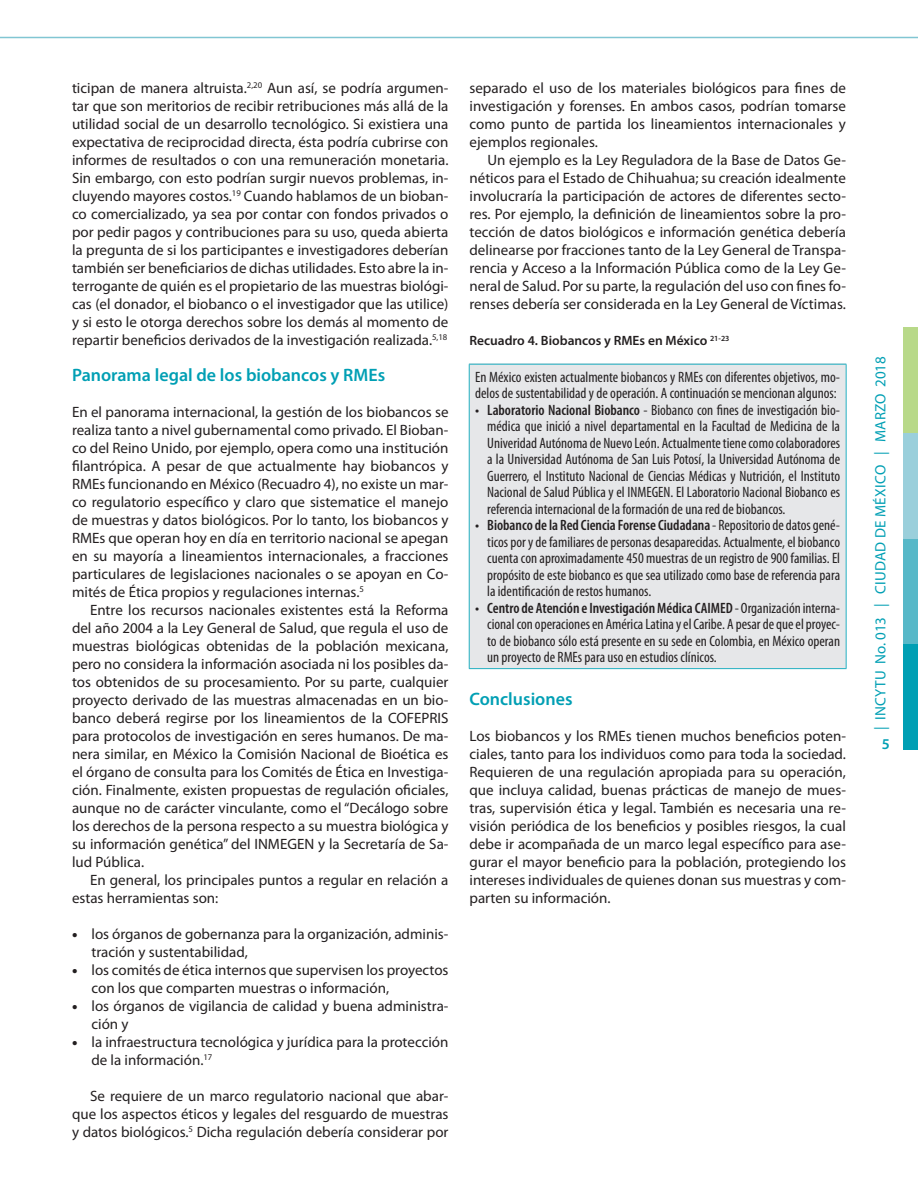
<style>
.page{position:relative;width:918px;height:1188px;background:#fff}
.page>*{position:absolute;margin:0;border:0;box-sizing:border-box;transform-origin:0 0}
.Títulos{font:600 18px "Myriad Pro";color:#009fb4}
.Inicio_de_parrafo{font:15px/18px "Myriad Pro";color:#231f20}
.Cuerpo_-_Sangria{font:15px/18px "Myriad Pro";color:#231f20;text-align:justify}
.Texto_-_Tablas{font:condensed 15px/16.5px "Myriad Pro";color:#231f20;text-align:justify}
.t1{font:15px "Myriad Pro";letter-spacing:.02em;color:#009fb4}
.t2{font:600 15px "Myriad Pro";color:#009fb4}
.Títulos_-_Gráficos{font:600 13.5px "Myriad Pro";color:#231f20}
.s1{font-weight:900}
.s2{font-weight:600}
</style>
<div class="page">
<div style="left:904px;top:433px;width:14px;height:106px;background:#9acfdb"></div>
<div style="left:904px;top:327px;width:14px;height:106px;background:#b8d989"></div>
<div style="left:904px;top:539px;width:14px;height:106px;background:#57b8c8"></div>
<div style="left:904px;top:644px;width:14px;height:106px;background:#009fb4"></div>
<hr style="left:0;top:37px;width:918px;height:1px;background:#81c6d3">
<div style="left:469px;top:364px;width:376px;height:305px;background:#e6e7e9"></div>
<hr style="left:469px;top:364px;width:378px;height:1px;background:#23b0c2">
<hr style="left:469px;top:365px;width:1px;height:303px;background:#23b0c2">
<hr style="left:846px;top:365px;width:1px;height:303px;background:#23b0c2">
<hr style="left:469px;top:668px;width:378px;height:1px;background:#23b0c2">
<p class="Inicio_de_parrafo" style="left:72px;top:79px;width:378px;text-align:justify">ticipan de manera altruista.<sup>2,20</sup> Aun así, se podría argumen&shy;tar que son meritorios de recibir retribuciones más allá de la utilidad social de un desarrollo tecnológico. Si existiera una expectativa de reciprocidad directa, ésta podría cubrirse con informes de resultados o con una remuneración monetaria.<br>Sin embargo, con esto podrían surgir nuevos problemas, in&shy;cluyendo mayores costos.<sup>19</sup> Cuando hablamos de un bioban&shy;co comercializado, ya sea por contar con fondos privados o por pedir pagos y contribuciones para su uso, queda abierta la pregunta de si los participantes e investigadores deberían también ser beneficiarios de dichas utilidades. Esto abre la in&shy;terrogante de quién es el propietario de las muestras biológi&shy;cas (el donador, el biobanco o el investigador que las utilice) y si esto le otorga derechos sobre los demás al momento de repartir beneficios derivados de la investigación realizada.<sup>5,18</sup></p>
<p class="Títulos" style="left:72px;top:364px;width:315px">Panorama legal de los biobancos y RMEs</p>
<p class="Inicio_de_parrafo" style="left:72px;top:403px;width:378px;text-align:justify">En el panorama internacional, la gestión de los biobancos se realiza tanto a nivel gubernamental como privado. El Bioban&shy;co del Reino Unido, por ejemplo, opera como una institución filantrópica. A pesar de que actualmente hay biobancos y RMEs funcionando en México (Recuadro 4), no existe un mar&shy;co regulatorio específico y claro que sistematice el manejo de muestras y datos biológicos. Por lo tanto, los biobancos y RMEs que operan hoy en día en territorio nacional se apegan en su mayoría a lineamientos internacionales, a fracciones particulares de legislaciones nacionales o se apoyan en Co&shy;mités de Ética propios y regulaciones internas.<sup>5</sup></p>
<p class="Cuerpo_-_Sangria" style="left:72px;top:601px;width:378px;text-indent:18px">Entre los recursos nacionales existentes está la Reforma del año 2004 a la Ley General de Salud, que regula el uso de muestras biológicas obtenidas de la población mexicana, pero no considera la información asociada ni los posibles da&shy;tos obtenidos de su procesamiento. Por su parte, cualquier proyecto derivado de las muestras almacenadas en un bio&shy;banco deberá regirse por los lineamientos de la COFEPRIS para protocolos de investigación en seres humanos. De ma&shy;nera similar, en México la Comisión Nacional de Bioética es el órgano de consulta para los Comités de Ética en Investiga&shy;ción. Finalmente, existen propuestas de regulación oficiales, aunque no de carácter vinculante, como el “Decálogo sobre los derechos de la persona respecto a su muestra biológica y su información genética” del INMEGEN y la Secretaría de Sa&shy;lud Pública.</p>
<p class="Cuerpo_-_Sangria" style="left:72px;top:871px;width:378px;text-indent:18px">En general, los principales puntos a regular en relación a estas herramientas son:</p>
<p class="Inicio_de_parrafo" style="left:92px;top:925px;width:359px;text-indent:-20px"><span class="s1">•</span> los órganos de gobernanza para la organización, adminis&shy;tración y sustentabilidad,</p>
<p class="Inicio_de_parrafo" style="left:92px;top:961px;width:359px;text-indent:-20px"><span class="s1">•</span> los comités de ética internos que supervisen los proyectos con los que comparten muestras o información,</p>
<p class="Inicio_de_parrafo" style="left:92px;top:997px;width:359px;text-indent:-20px"><span class="s1">•</span> los órganos de vigilancia de calidad y buena administra&shy;ción y</p>
<p class="Inicio_de_parrafo" style="left:92px;top:1033px;width:358px;text-indent:-20px"><span class="s1">•</span> la infraestructura tecnológica y jurídica para la protección de la información.<sup>17</sup></p>
<p class="Cuerpo_-_Sangria" style="left:72px;top:1087px;width:378px;text-indent:18px">Se requiere de un marco regulatorio nacional que abar&shy;que los aspectos éticos y legales del resguardo de muestras y datos biológicos.<sup>5</sup> Dicha regulación debería considerar por</p>
<p class="Cuerpo_-_Sangria" style="left:470px;top:79px;width:378px">separado el uso de los materiales biológicos para fines de investigación y forenses. En ambos casos, podrían tomarse como punto de partida los lineamientos internacionales y ejemplos regionales.</p>
<p class="Cuerpo_-_Sangria" style="left:470px;top:151px;width:378px;text-indent:18px">Un ejemplo es la Ley Reguladora de la Base de Datos Ge&shy;néticos para el Estado de Chihuahua; su creación idealmente involucraría la participación de actores de diferentes secto&shy;res. Por ejemplo, la definición de lineamientos sobre la pro&shy;tección de datos biológicos e información genética debería delinearse por fracciones tanto de la Ley General de Transpa&shy;rencia y Acceso a la Información Pública como de la Ley Ge&shy;neral de Salud. Por su parte, la regulación del uso con fines fo&shy;renses debería ser considerada en la Ley General de Víctimas.</p>
<p class="Títulos_-_Gráficos" style="left:470px;top:332px;width:261px">Recuadro 4. Biobancos y RMEs en México <sup>21-23</sup></p>
<p class="Texto_-_Tablas" style="left:475px;top:368px;width:366px">En México existen actualmente biobancos y RMEs con diferentes objetivos, mo&shy;delos de sustentabilidad y de operación. A continuación se mencionan algunos:</p>
<p class="Texto_-_Tablas" style="left:487px;top:401px;width:354px;text-indent:-12px"><span class="s2">• Laboratorio Nacional Biobanco</span> - Biobanco con fines de investigación bio&shy;médica que inició a nivel departamental en la Facultad de Medicina de la Univeridad Autónoma de Nuevo León. Actualmente tiene como colaboradores a la Universidad Autónoma de San Luis Potosí, la Universidad Autónoma de Guerrero, el Instituto Nacional de Ciencias Médicas y Nutrición, el Instituto Nacional de Salud Pública y el INMEGEN. El Laboratorio Nacional Biobanco es referencia internacional de la formación de una red de biobancos.</p>
<p class="Texto_-_Tablas" style="left:487px;top:517px;width:354px;text-indent:-12px"><span class="s2">• Biobanco de la Red Ciencia Forense Ciudadana</span> - Repositorio de datos gené&shy;ticos por y de familiares de personas desaparecidas. Actualmente, el biobanco cuenta con aproximadamente 450 muestras de un registro de 900 familias. El propósito de este biobanco es que sea utilizado como base de referencia para la identificación de restos humanos.</p>
<p class="Texto_-_Tablas" style="left:487px;top:599px;width:354px;text-indent:-12px"><span class="s2">• Centro de Atención e Investigación Médica CAIMED</span> - Organización interna&shy;cional con operaciones en América Latina y el Caribe. A pesar de que el proyec&shy;to de biobanco sólo está presente en su sede en Colombia, en México operan un proyecto de RMEs para uso en estudios clínicos.</p>
<p class="Títulos" style="left:470px;top:688px;width:105px">Conclusiones</p>
<p class="Inicio_de_parrafo" style="left:470px;top:727px;width:378px;text-align:justify">Los biobancos y los RMEs tienen muchos beneficios poten&shy;ciales, tanto para los individuos como para toda la sociedad.<br>Requieren de una regulación apropiada para su operación, que incluya calidad, buenas prácticas de manejo de mues&shy;tras, supervisión ética y legal. También es necesaria una re&shy;visión periódica de los beneficios y posibles riesgos, la cual debe ir acompañada de un marco legal específico para ase&shy;gurar el mayor beneficio para la población, protegiendo los intereses individuales de quienes donan sus muestras y com&shy;parten su información.</p>
<p class="t1" style="left:871px;top:730px;width:376px;rotate:-90deg">| INCYTU No. 013 | CIUDAD DE MÉXICO | MARZO 2018</p>
<p class="t2" style="left:882px;top:735px;width:10px">5</p>
</div>
